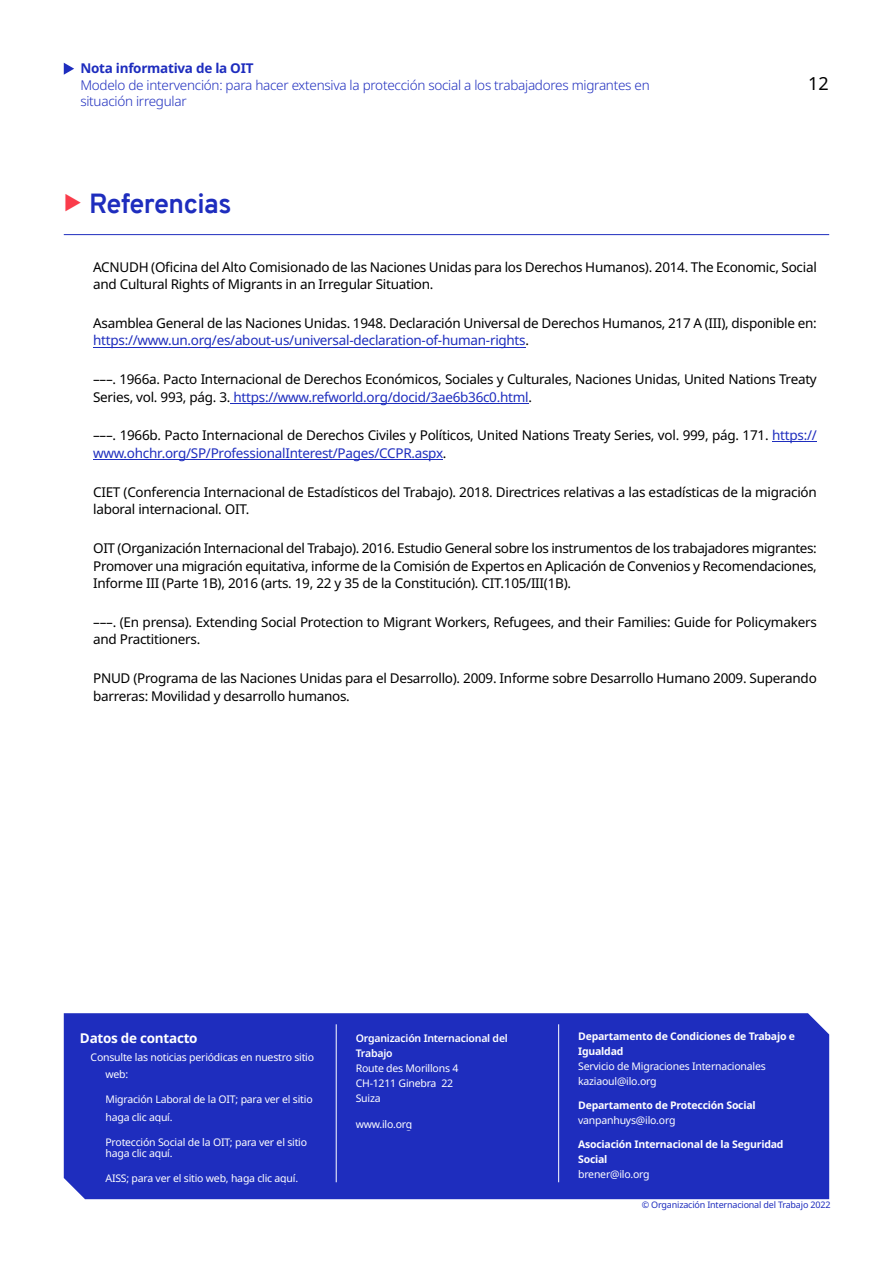
<style>
.page{position:relative;width:893px;height:1263px;background:#fff}
.page>*{position:absolute;margin:0;border:0;box-sizing:border-box;transform-origin:0 0}
.t1{font:700 27px "Overpass";letter-spacing:-.02em;color:#1e2dbe}
.t2{font:18px "Noto Sans";color:#000}
.t3{font:13.5px/17.5px "Noto Sans";letter-spacing:-.02em;color:#000}
.t4{font:300 13.5px/16.5px "Noto Sans";letter-spacing:-.02em;color:#1e2dbe}
.t5{font:700 13.5px "Noto Sans";letter-spacing:-.02em;color:#1e2dbe}
.t6{font:700 13.5px "Noto Sans";letter-spacing:-.02em;color:#fff}
.t7{font:10.5px/15px "Noto Sans";letter-spacing:-.02em;color:#fff}
.t8{font:700 10.5px/15px "Noto Sans";letter-spacing:-.02em;color:#fff}
.t9{font:600 10.5px/15px "Noto Sans";letter-spacing:-.02em;color:#fff}
.t10{font:9px "Noto Sans";letter-spacing:-.02em;color:#1e2dbe}
.s1{color:#1e2dbe}
</style>
<div class="page">
<div style="left:64px;top:1013px;width:765px;height:186px;background:#1e2dbe"></div>
<svg style="left:149px;top:1122px;width:21px;height:1px"></svg>
<svg style="left:149px;top:1158px;width:21px;height:1px"></svg>
<svg style="left:275px;top:1183px;width:23px;height:1px"></svg>
<hr style="left:558px;top:1024px;width:1px;height:158px;background:#fff">
<hr style="left:336px;top:1024px;width:1px;height:158px;background:#fff">
<hr style="left:356px;top:1129px;width:56px;height:1px;background:#1e2dbe">
<hr style="left:64px;top:234px;width:765px;height:1px;background:#1e2dbe">
<hr style="left:93px;top:347px;width:432px;height:1px;background:#1e2dbe">
<hr style="left:230px;top:403px;width:298px;height:1px;background:#1e2dbe">
<hr style="left:772px;top:442px;width:45px;height:1px;background:#1e2dbe">
<hr style="left:93px;top:459px;width:350px;height:1px;background:#1e2dbe">
<svg style="left:64px;top:63px;width:10px;height:12px"></svg>
<p class="t5" style="left:80px;top:59px;width:175px">Nota informativa de la OIT</p>
<p class="t4" style="left:80px;top:76px;width:571px">Modelo de intervención: para hacer extensiva la protección social a los trabajadores migrantes en situación irregular</p>
<h2 class="t2" style="left:808px;top:71px;width:22px">12</h2>
<h1 class="t1" style="left:89px;top:193px;width:144px">Referencias</h1>
<p class="t3" style="left:93px;top:257px;width:725px">ACNUDH (Oficina del Alto Comisionado de las Naciones Unidas para los Derechos Humanos). 2014. The Economic, Social and Cultural Rights of Migrants in an Irregular Situation.</p>
<p class="t3" style="left:93px;top:314px;width:725px">Asamblea General de las Naciones Unidas. 1948. Declaración Universal de Derechos Humanos, 217 A (III), disponible en: <span class="s1">https://www.un.org/es/about-us/universal-declaration-of-human-rights</span>.</p>
<p class="t3" style="left:93px;top:370px;width:725px">–––. 1966a. Pacto Internacional de Derechos Económicos, Sociales y Culturales, Naciones Unidas, United Nations Treaty<br>Series, vol. 993, pág. 3. <span class="s1">https://www.refworld.org/docid/3ae6b36c0.html</span>.</p>
<p class="t3" style="left:93px;top:426px;width:725px">–––. 1966b. Pacto Internacional de Derechos Civiles y Políticos, United Nations Treaty Series, vol. 999, pág. 171. <span class="s1">https:// www.ohchr.org/SP/ProfessionalInterest/Pages/CCPR.aspx</span>.</p>
<p class="t3" style="left:93px;top:483px;width:725px">CIET (Conferencia Internacional de Estadísticos del Trabajo). 2018. Directrices relativas a las estadísticas de la migración laboral internacional. OIT.</p>
<p class="t3" style="left:93px;top:539px;width:725px;text-align:justify">OIT (Organización Internacional del Trabajo). 2016. Estudio General sobre los instrumentos de los trabajadores migrantes:<br>Promover una migración equitativa, informe de la Comisión de Expertos en Aplicación de Convenios y Recomendaciones, Informe III (Parte 1B), 2016 (arts. 19, 22 y 35 de la Constitución). CIT.105/III(1B).</p>
<p class="t3" style="left:93px;top:613px;width:725px">–––. (En prensa). Extending Social Protection to Migrant Workers, Refugees, and their Families: Guide for Policymakers and Practitioners.</p>
<p class="t3" style="left:93px;top:669px;width:725px">PNUD (Programa de las Naciones Unidas para el Desarrollo). 2009. Informe sobre Desarrollo Humano 2009. Superando barreras: Movilidad y desarrollo humanos.</p>
<p class="t6" style="left:80px;top:1028px;width:119px">Datos de contacto</p>
<p class="t7" style="left:105px;top:1048px;width:210px;line-height:17.5px;text-indent:-15px">Consulte las noticias periódicas en nuestro sitio web:</p>
<p class="t7" style="left:105px;top:1090px;width:209px;line-height:17.5px">Migración Laboral de la OIT; para ver el sitio haga clic aquí.</p>
<p class="t7" style="left:105px;top:1136px;width:203px;line-height:11.6px">Protección Social de la OIT; para ver el sitio haga clic aquí.</p>
<p class="t7" style="left:105px;top:1171px;width:194px">AISS; para ver el sitio web, haga clic aquí.</p>
<p class="t9" style="left:356px;top:1030px;width:154px">Organización Internacional del<br>Trabajo</p>
<p class="t7" style="left:356px;top:1060px;width:104px">Route des Morillons 4<br>CH-1211 Ginebra 22<br>Suiza</p>
<p class="t7" style="left:356px;top:1116px;width:58px">www.ilo.org</p>
<p class="t8" style="left:578px;top:1029px;width:218px">Departamento de Condiciones de Trabajo e<br>Igualdad</p>
<p class="t7" style="left:578px;top:1059px;width:189px">Servicio de Migraciones Internacionales kaziaoul@ilo.org</p>
<p class="t8" style="left:578px;top:1098px;width:179px">Departamento de Protección Social</p>
<p class="t7" style="left:578px;top:1113px;width:99px">vanpanhuys@ilo.org</p>
<p class="t8" style="left:578px;top:1137px;width:207px">Asociación Internacional de la Seguridad<br>Social</p>
<p class="t7" style="left:578px;top:1167px;width:73px">brener@ilo.org</p>
<p class="t10" style="left:642px;top:1198px;width:190px">© Organización Internacional del Trabajo 2022</p>
</div>
